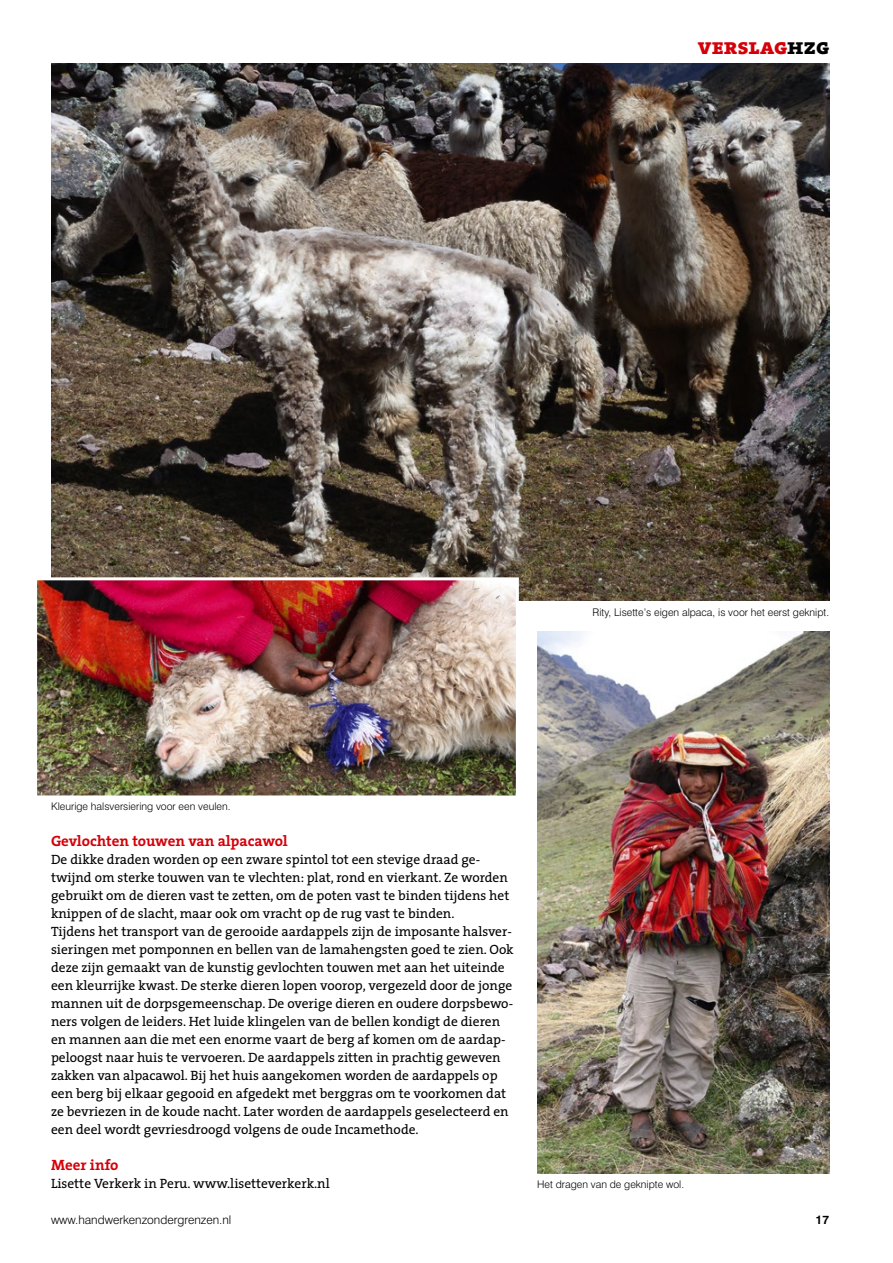
<style>
.page{position:relative;width:893px;height:1263px;background:#fff}
.page>*{position:absolute;margin:0;border:0;box-sizing:border-box;transform-origin:0 0}
.t1{font:22.5px "The Serif Extra Bold Caps";letter-spacing:-.005em;color:#d40009}
.t2{font:700 15px "The Serif";color:#d40009}
.t3{font:13.5px/18px "The Serif";color:#000}
.t4{font:300 12px "Swiss 721 BT";color:#000}
.t5{font:700 12px "Swiss 721 BT";color:#000}
.t6{font:300 10.5px "Swiss 721 BT";color:#000}
.s1{color:#000}
</style>
<div class="page">
<img style="left:51px;top:64px;width:778px;height:537px">
<img style="left:38px;top:581px;width:477px;height:213px">
<div style="left:34px;top:577px;width:485px;height:221px;border:3px solid #fff"></div>
<img style="left:537px;top:631px;width:292px;height:542px">
<h1 class="t1" style="left:698px;top:28px;width:133px">verslag<span class="s1">hzg</span></h1>
<p class="t6" style="left:593px;top:605px;width:238px">Rity, Lisette’s eigen alpaca, is voor het eerst geknipt.</p>
<p class="t6" style="left:51px;top:800px;width:181px">Kleurige halsversiering voor een veulen.</p>
<p class="t2" style="left:51px;top:828px;width:238px">Gevlochten touwen van alpacawol</p>
<p class="t3" style="left:51px;top:850px;width:464px">De dikke draden worden op een zware spintol tot een stevige draad ge&shy;twijnd om sterke touwen van te vlechten: plat, rond en vierkant. Ze worden gebruikt om de dieren vast te zetten, om de poten vast te binden tijdens het knippen of de slacht, maar ook om vracht op de rug vast te binden.<br>Tijdens het transport van de gerooide aardappels zijn de imposante halsver&shy;sieringen met pomponnen en bellen van de lamahengsten goed te zien. Ook deze zijn gemaakt van de kunstig gevlochten touwen met aan het uiteinde een kleurrijke kwast. De sterke dieren lopen voorop, vergezeld door de jonge mannen uit de dorpsgemeenschap. De overige dieren en oudere dorpsbewo&shy;ners volgen de leiders. Het luide klingelen van de bellen kondigt de dieren en mannen aan die met een enorme vaart de berg af komen om de aardap&shy;peloogst naar huis te vervoeren. De aardappels zitten in prachtig geweven zakken van alpacawol. Bij het huis aangekomen worden de aardappels op een berg bij elkaar gegooid en afgedekt met berggras om te voorkomen dat ze bevriezen in de koude nacht. Later worden de aardappels geselecteerd en een deel wordt gevriesdroogd volgens de oude Incamethode.</p>
<p class="t2" style="left:51px;top:1152px;width:69px">Meer info</p>
<p class="t3" style="left:51px;top:1174px;width:280px">Lisette Verkerk in Peru. www.lisetteverkerk.nl</p>
<p class="t6" style="left:537px;top:1178px;width:148px">Het dragen van de geknipte wol.</p>
<p class="t4" style="left:51px;top:1212px;width:182px">www.handwerkenzondergrenzen.nl</p>
<p class="t5" style="left:816px;top:1212px;width:15px">17</p>
</div>
